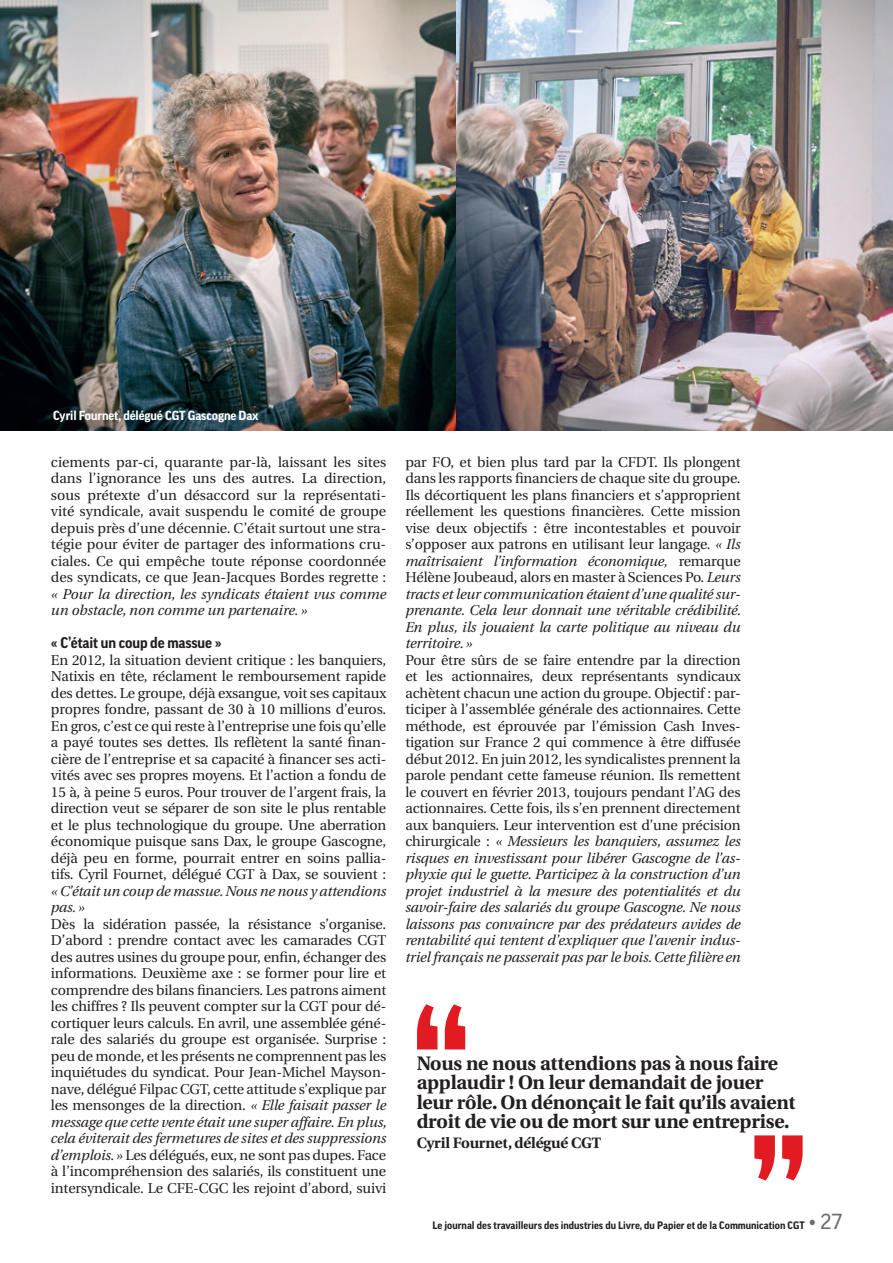
<style>
.page{position:relative;width:893px;height:1263px;background:#fff}
.page>*{position:absolute;margin:0;border:0;box-sizing:border-box;transform-origin:0 0}
.t1{font:700 19.5px/19.5px "Utopia";letter-spacing:-.01em;color:#231f20}
.t2{font:700 15px "Good OT";letter-spacing:-.01em;color:#231f20}
.t3{font:700 15px "Utopia";letter-spacing:-.01em;color:#231f20}
.t4{font:14.25px/16.5px "Utopia";letter-spacing:-.01em;color:#231f20;text-align:justify}
.t5{font:italic 14.25px/16.5px "Utopia";color:#231f20}
.t6{font:700 12.75px "Good OT";letter-spacing:-.01em;color:#fff}
.t7{font:700 10.5px "Good OT";color:#231f20}
.s1{font-style:italic}
.s2{font-weight:400;font-size:21px;color:#6c6d70}
</style>
<div class="page">
<svg style="left:417px;top:1004px;width:48px;height:45px"></svg>
<svg style="left:754px;top:1135px;width:49px;height:45px"></svg>
<hr style="left:0;top:464px;width:1px;height:85px;background:#e21a21">
<img style="left:0;top:0;width:893px;height:430px">
<p class="t6" style="left:53px;top:408px;width:207px">Cyril Fournet, délégué CGT Gascogne Dax</p>
<p class="t4" style="left:51px;top:454px;width:337px">ciements par-ci, quarante par-là, laissant les sites dans l’ignorance les uns des autres. La direction, sous prétexte d’un désaccord sur la représentati&shy;vité syndicale, avait suspendu le comité de groupe depuis près d’une décennie. C’était surtout une stra&shy;tégie pour éviter de partager des informations cru&shy;ciales. Ce qui empêche toute réponse coordonnée des syndicats, ce que Jean-Jacques Bordes regrette :</p>
<p class="t5" style="left:51px;top:586px;width:337px">« Pour la direction, les syndicats étaient vus comme un obstacle, non comme un partenaire. »</p>
<p class="t2" style="left:51px;top:634px;width:172px">« C’était un coup de massue »</p>
<p class="t4" style="left:51px;top:652px;width:337px">En 2012, la situation devient critique : les banquiers, Natixis en tête, réclament le remboursement rapide des dettes. Le groupe, déjà exsangue, voit ses capitaux propres fondre, passant de 30 à 10 millions d’euros.<br>En gros, c’est ce qui reste à l’entreprise une fois qu’elle a payé toutes ses dettes. Ils reflètent la santé finan&shy;cière de l’entreprise et sa capacité à financer ses acti&shy;vités avec ses propres moyens. Et l’action a fondu de 15 à, à peine 5 euros. Pour trouver de l’argent frais, la direction veut se séparer de son site le plus rentable et le plus technologique du groupe. Une aberration économique puisque sans Dax, le groupe Gascogne, déjà peu en forme, pourrait entrer en soins pallia&shy;tifs. Cyril Fournet, délégué CGT à Dax, se souvient :</p>
<p class="t5" style="left:51px;top:883px;width:337px">« C’était un coup de massue. Nous ne nous y attendions pas. »</p>
<p class="t4" style="left:51px;top:916px;width:337px">Dès la sidération passée, la résistance s’organise.<br>D’abord : prendre contact avec les camarades CGT des autres usines du groupe pour, enfin, échanger des informations. Deuxième axe : se former pour lire et comprendre des bilans financiers. Les patrons aiment les chiffres ? Ils peuvent compter sur la CGT pour dé&shy;cortiquer leurs calculs. En avril, une assemblée géné&shy;rale des salariés du groupe est organisée. Surprise : peu de monde, et les présents ne comprennent pas les inquiétudes du syndicat. Pour Jean-Michel Mayson&shy;nave, délégué Filpac CGT, cette attitude s’explique par les mensonges de la direction. <span class="s1">« Elle faisait passer le message que cette vente était une super affaire. En plus, cela éviterait des fermetures de sites et des suppressions d’emplois. »</span> Les délégués, eux, ne sont pas dupes. Face à l’incompréhension des salariés, ils constituent une intersyndicale. Le CFE-CGC les rejoint d’abord, suivi</p>
<p class="t4" style="left:405px;top:454px;width:337px">par FO, et bien plus tard par la CFDT. Ils plongent dans les rapports financiers de chaque site du groupe.<br>Ils décortiquent les plans financiers et s’approprient réellement les questions financières. Cette mission vise deux objectifs : être incontestables et pouvoir s’opposer aux patrons en utilisant leur langage. <span class="s1">« Ils maîtrisaient l’information économique,</span> remarque Hélène Joubeaud, alors en master à Sciences Po. <span class="s1">Leurs tracts et leur communication étaient d’une qualité sur&shy;prenante. Cela leur donnait une véritable crédibilité.<br>En plus, ils jouaient la carte politique au niveau du territoire. »</span></p>
<p class="t4" style="left:405px;top:652px;width:337px">Pour être sûrs de se faire entendre par la direction et les actionnaires, deux représentants syndicaux achètent chacun une action du groupe. Objectif : par&shy;ticiper à l’assemblée générale des actionnaires. Cette méthode, est éprouvée par l’émission Cash Inves&shy;tigation sur France 2 qui commence à être diffusée début 2012. En juin 2012, les syndicalistes prennent la parole pendant cette fameuse réunion. Ils remettent le couvert en février 2013, toujours pendant l’AG des actionnaires. Cette fois, ils s’en prennent directement aux banquiers. Leur intervention est d’une précision chirurgicale : <span class="s1">« Messieurs les banquiers, assumez les risques en investissant pour libérer Gascogne de l’as&shy;phyxie qui le guette. Participez à la construction d’un projet industriel à la mesure des potentialités et du savoir-faire des salariés du groupe Gascogne. Ne nous laissons pas convaincre par des prédateurs avides de rentabilité qui tentent d’expliquer que l’avenir indus&shy;triel français ne passerait pas par le bois. Cette filière en</span></p>
<h1 class="t1" style="left:417px;top:1054px;width:381px">Nous ne nous attendions pas à nous faire applaudir ! On leur demandait de jouer leur rôle. On dénonçait le fait qu’ils avaient droit de vie ou de mort sur une entreprise.</h1>
<p class="t3" style="left:417px;top:1134px;width:186px">Cyril Fournet, délégué CGT</p>
<p class="t7" style="left:433px;top:1220px;width:411px">Le journal des travailleurs des industries du Livre, du Papier et de la Communication CGT <span class="s2">• 27</span></p>
</div>
